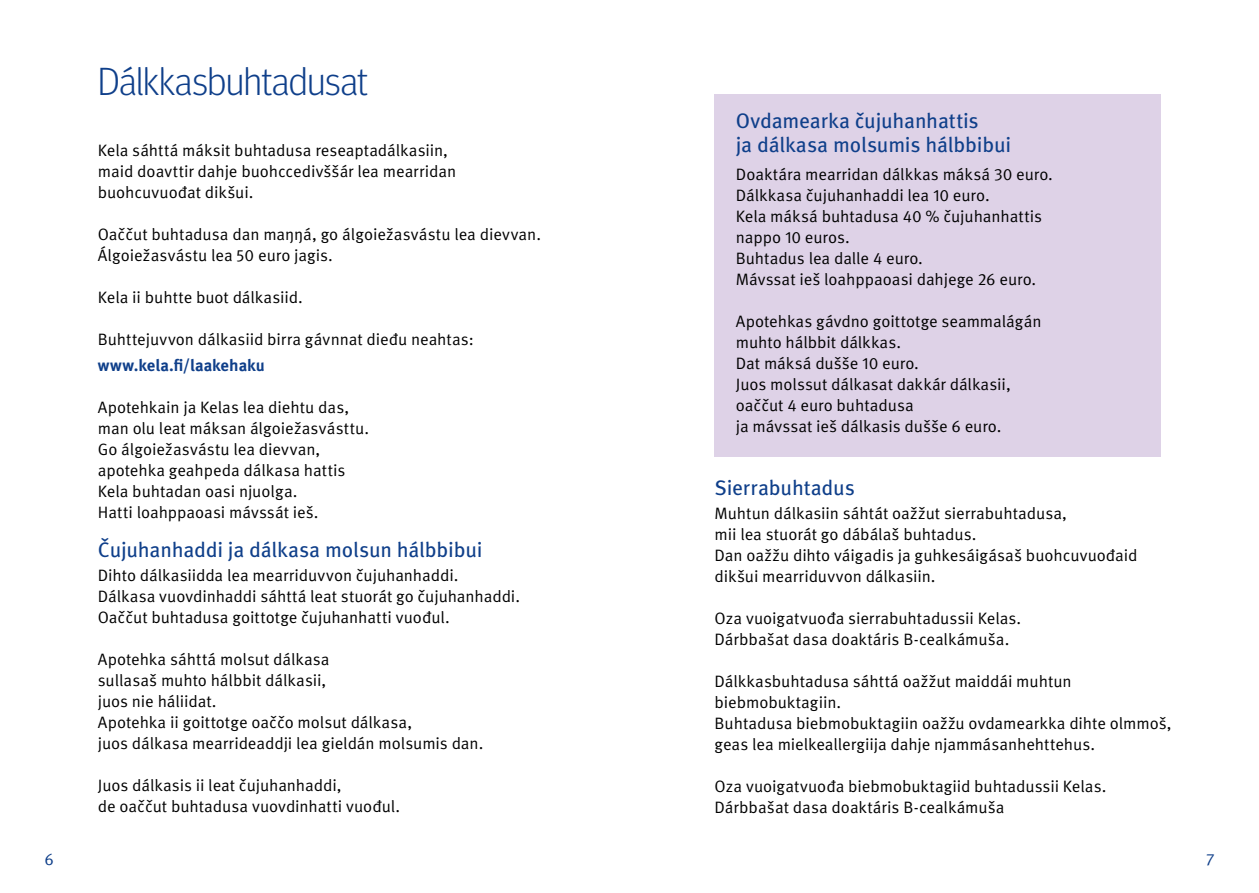
<style>
.page{position:relative;width:1259px;height:893px;background:#fff}
.page>*{position:absolute;margin:0;border:0;box-sizing:border-box;transform-origin:0 0}
.H1_otsikko{font:300 39px "Meta Headline Pro";letter-spacing:-.005em;color:#0f3f8a}
.H2_otsikko{font:21px/24px "Meta Pro";letter-spacing:-.01em;color:#0f3f8a}
.Body_copy{font:16.5px/21px "Meta Pro Norm";letter-spacing:-.005em;color:#000}
.Links{font:700 16.5px "Meta Pro";letter-spacing:.005em;color:#0f3f8a}
.t1{font:16.5px "Meta Pro Norm";color:#0f3f8a}
</style>
<div class="page">
<div style="left:714px;top:94px;width:447px;height:363px;background:#ded2e7"></div>
<h1 class="H1_otsikko" style="left:98px;top:53px;width:272px">Dálkkasbuhtadusat</h1>
<p class="Body_copy" style="left:98px;top:139px;width:360px">Kela sáhttá máksit buhtadusa reseaptadálkasiin, maid doavttir dahje buohccedivššár lea mearridan buohcuvuođat dikšui.</p>
<p class="Body_copy" style="left:98px;top:223px;width:445px">Oaččut buhtadusa dan maŋŋá, go álgoiežasvástu lea dievvan.<br>Álgoiežasvástu lea 50 euro jagis.</p>
<p class="Body_copy" style="left:98px;top:286px;width:207px">Kela ii buhtte buot dálkasiid.</p>
<p class="Body_copy" style="left:98px;top:328px;width:377px">Buhttejuvvon dálkasiid birra gávnnat dieđu neahtas:</p>
<p class="Links" style="left:98px;top:352px;width:168px">www.kela.fi/laakehaku</p>
<p class="Body_copy" style="left:98px;top:395px;width:273px">Apotehkain ja Kelas lea diehtu das, man olu leat máksan álgoiežasvásttu.</p>
<p class="Body_copy" style="left:98px;top:437px;width:249px">Go álgoiežasvástu lea dievvan, apotehka geahpeda dálkasa hattis<br>Kela buhtadan oasi njuolga.</p>
<p class="Body_copy" style="left:98px;top:500px;width:222px">Hatti loahppaoasi mávssát ieš.</p>
<h2 class="H2_otsikko" style="left:98px;top:536px;width:386px">Čujuhanhaddi ja dálkasa molsun hálbbibui</h2>
<p class="Body_copy" style="left:98px;top:563px;width:362px">Dihto dálkasiidda lea mearriduvvon čujuhanhaddi.</p>
<p class="Body_copy" style="left:98px;top:584px;width:424px">Dálkasa vuovdinhaddi sáhttá leat stuorát go čujuhanhaddi.</p>
<p class="Body_copy" style="left:98px;top:605px;width:353px">Oaččut buhtadusa goittotge čujuhanhatti vuođul.</p>
<p class="Body_copy" style="left:98px;top:647px;width:233px">Apotehka sáhttá molsut dálkasa sullasaš muhto hálbbit dálkasii, juos nie háliidat.</p>
<p class="Body_copy" style="left:98px;top:710px;width:387px">Apotehka ii goittotge oaččo molsut dálkasa,<br>juos dálkasa mearrideaddji lea gieldán molsumis dan.</p>
<p class="Body_copy" style="left:98px;top:773px;width:304px">Juos dálkasis ii leat čujuhanhaddi,<br>de oaččut buhtadusa vuovdinhatti vuođul.</p>
<h2 class="H2_otsikko" style="left:736px;top:107px;width:277px">Ovdamearka čujuhanhattis<br>ja dálkasa molsumis hálbbibui</h2>
<p class="Body_copy" style="left:736px;top:163px;width:319px">Doaktára mearridan dálkkas máksá 30 euro.</p>
<p class="Body_copy" style="left:736px;top:184px;width:255px">Dálkkasa čujuhanhaddi lea 10 euro.</p>
<p class="Body_copy" style="left:736px;top:205px;width:308px">Kela máksá buhtadusa 40 % čujuhanhattis nappo 10 euros.</p>
<p class="Body_copy" style="left:736px;top:247px;width:189px">Buhtadus lea dalle 4 euro.</p>
<p class="Body_copy" style="left:736px;top:268px;width:302px">Mávssat ieš loahppaoasi dahjege 26 euro.</p>
<p class="Body_copy" style="left:736px;top:310px;width:307px">Apotehkas gávdno goittotge seammalágán muhto hálbbit dálkkas.</p>
<p class="Body_copy" style="left:736px;top:352px;width:185px">Dat máksá dušše 10 euro.</p>
<p class="Body_copy" style="left:736px;top:373px;width:276px">Juos molssut dálkasat dakkár dálkasii, oaččut 4 euro buhtadusa<br>ja mávssat ieš dálkasis dušše 6 euro.</p>
<h2 class="H2_otsikko" style="left:714px;top:474px;width:142px">Sierrabuhtadus</h2>
<p class="Body_copy" style="left:714px;top:501px;width:354px">Muhtun dálkasiin sáhtát oažžut sierrabuhtadusa, mii lea stuorát go dábálaš buhtadus.</p>
<p class="Body_copy" style="left:714px;top:543px;width:424px">Dan oažžu dihto váigadis ja guhkesáigásaš buohcuvuođaid dikšui mearriduvvon dálkasiin.</p>
<p class="Body_copy" style="left:714px;top:606px;width:308px">Oza vuoigatvuođa sierrabuhtadussii Kelas.</p>
<p class="Body_copy" style="left:714px;top:627px;width:296px">Dárbbašat dasa doaktáris B-cealkámuša.</p>
<p class="Body_copy" style="left:714px;top:669px;width:359px">Dálkkasbuhtadusa sáhttá oažžut maiddái muhtun biebmobuktagiin.</p>
<p class="Body_copy" style="left:714px;top:711px;width:458px">Buhtadusa biebmobuktagiin oažžu ovdamearkka dihte olmmoš, geas lea mielkeallergiija dahje njammásanhehttehus.</p>
<p class="Body_copy" style="left:714px;top:774px;width:393px">Oza vuoigatvuođa biebmobuktagiid buhtadussii Kelas.</p>
<p class="Body_copy" style="left:714px;top:795px;width:292px">Dárbbašat dasa doaktáris B-cealkámuša</p>
<p class="t1" style="left:44px;top:847px;width:11px">6</p>
<p class="t1" style="left:1206px;top:847px;width:10px">7</p>
</div>
